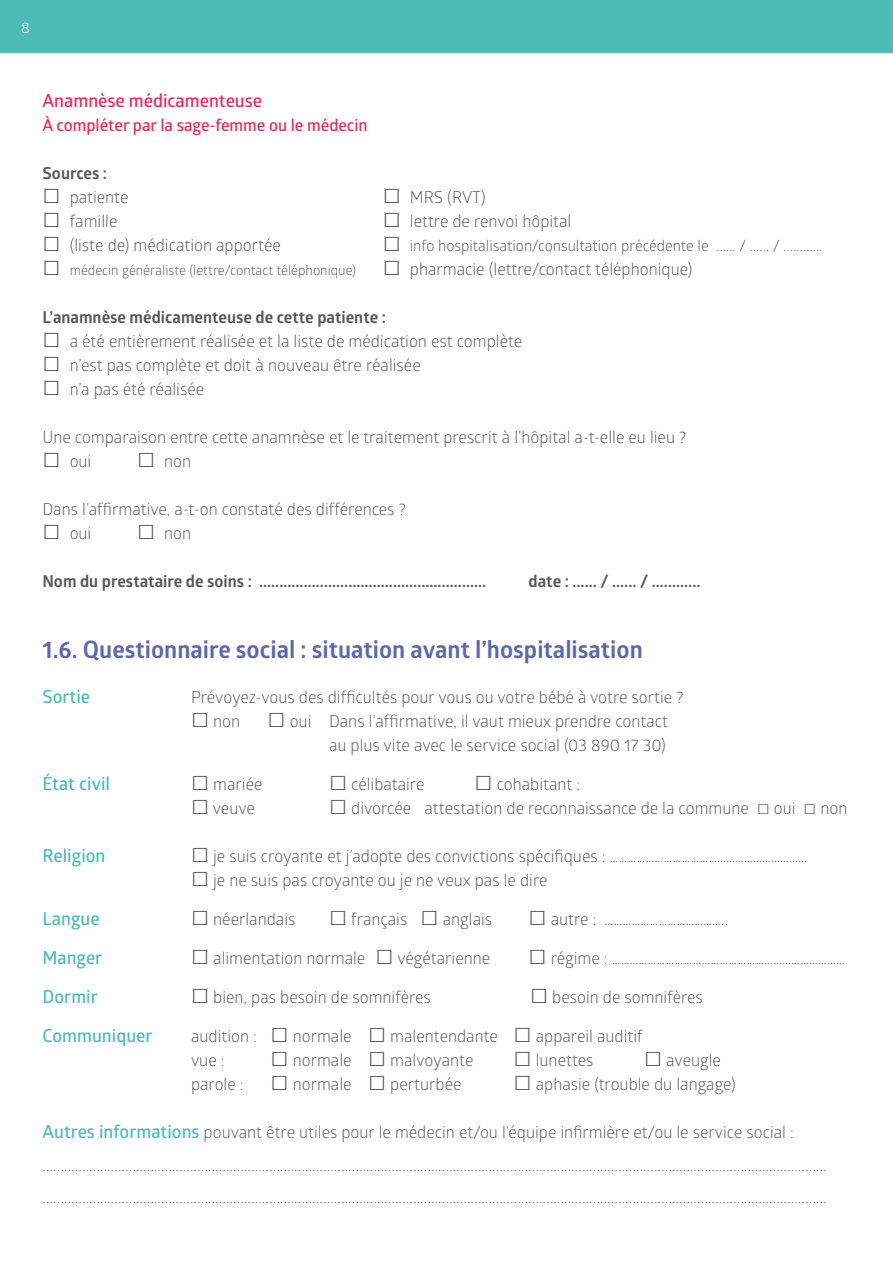
<style>
.page{position:relative;width:893px;height:1263px;background:#fff}
.page>*{position:absolute;margin:0;border:0;box-sizing:border-box;transform-origin:0 0}
.t1{font:700 24px "Glober";color:#5e67ad}
.t2{font:600 18px "Glober";color:#4cbbb8}
.t3{font:600 18px "Glober";color:#e7295a}
.t4{font:16.5px/24px "Glober";color:#575756}
.t5{font:700 16.5px "Glober";color:#575756}
.t6{font:600 16.5px "Glober";color:#e7295a}
.t7{font:15px "Glober";color:#575756}
.t8{font:15px "Glober";color:#fff}
.t9{font:13.5px "Glober";color:#575756}
.s1{font-family:"Trebuchet MS";font-size:30px}
.s2{font-family:"Trebuchet MS";font-size:21px}
.s3{font-weight:600;font-size:18px;color:#4cbbb8}
</style>
<div class="page">
<div style="left:0;top:0;width:893px;height:52px;background:#4cbbb8"></div>
<p class="t8" style="left:21px;top:17px;width:10px">8</p>
<p class="t3" style="left:43px;top:88px;width:221px">Anamnèse médicamenteuse</p>
<p class="t6" style="left:43px;top:114px;width:326px">À compléter par la sage-femme ou le médecin</p>
<p class="t5" style="left:43px;top:162px;width:66px">Sources :</p>
<p class="t4" style="left:43px;top:184px;width:88px"><span class="s1">□</span> patiente</p>
<p class="t4" style="left:383px;top:184px;width:105px"><span class="s1">□</span> MRS (RVT)</p>
<p class="t4" style="left:43px;top:208px;width:76px"><span class="s1">□</span> famille</p>
<p class="t4" style="left:383px;top:208px;width:190px"><span class="s1">□</span> lettre de renvoi hôpital</p>
<p class="t4" style="left:43px;top:232px;width:240px"><span class="s1">□</span> (liste de) médication apportée</p>
<p class="t7" style="left:383px;top:235px;width:441px"><span class="s1">□</span> info hospitalisation/consultation précédente le ...... / ...... / ............</p>
<p class="t9" style="left:43px;top:261px;width:315px"><span class="s1">□</span> médecin généraliste (lettre/contact téléphonique)</p>
<p class="t4" style="left:383px;top:256px;width:311px"><span class="s1">□</span> pharmacie (lettre/contact téléphonique)</p>
<p class="t5" style="left:43px;top:306px;width:345px">L’anamnèse médicamenteuse de cette patiente :</p>
<p class="t4" style="left:43px;top:328px;width:481px"><span class="s1">□</span> a été entièrement réalisée et la liste de médication est complète</p>
<p class="t4" style="left:43px;top:352px;width:380px"><span class="s1">□</span> n’est pas complète et doit à nouveau être réalisée</p>
<p class="t4" style="left:43px;top:376px;width:163px"><span class="s1">□</span> n’a pas été réalisée</p>
<p class="t4" style="left:43px;top:424px;width:645px">Une comparaison entre cette anamnèse et le traitement prescrit à l’hôpital a-t-elle eu lieu ?</p>
<p class="t4" style="left:43px;top:448px;width:50px"><span class="s1">□</span> oui</p>
<p class="t4" style="left:137px;top:448px;width:56px"><span class="s1">□</span> non</p>
<p class="t4" style="left:43px;top:496px;width:365px">Dans l’affirmative, a-t-on constaté des différences ?</p>
<p class="t4" style="left:43px;top:520px;width:50px"><span class="s1">□</span> oui</p>
<p class="t4" style="left:137px;top:520px;width:56px"><span class="s1">□</span> non</p>
<p class="t5" style="left:43px;top:570px;width:445px">Nom du prestataire de soins : ........................................................</p>
<p class="t5" style="left:529px;top:570px;width:173px">date : ...... / ...... / ............</p>
<h1 class="t1" style="left:43px;top:632px;width:602px">1.6. Questionnaire social : situation avant l’hospitalisation</h1>
<p class="t2" style="left:43px;top:684px;width:49px">Sortie</p>
<p class="t4" style="left:191px;top:685px;width:494px">Prévoyez-vous des difficultés pour vous ou votre bébé à votre sortie ?</p>
<p class="t4" style="left:191px;top:709px;width:478px;text-align:right"><span class="s1">□</span> non <span class="s1">□</span> oui Dans l’affirmative, il vaut mieux prendre contact au plus vite avec le service social (03 890 17 30)</p>
<p class="t2" style="left:43px;top:771px;width:69px">État civil</p>
<p class="t4" style="left:191px;top:772px;width:73px"><span class="s1">□</span> mariée</p>
<p class="t4" style="left:329px;top:772px;width:97px"><span class="s1">□</span> célibataire</p>
<p class="t4" style="left:475px;top:772px;width:107px"><span class="s1">□</span> cohabitant :</p>
<p class="t4" style="left:191px;top:796px;width:65px"><span class="s1">□</span> veuve</p>
<p class="t4" style="left:329px;top:796px;width:520px"><span class="s1">□</span> divorcée attestation de reconnaissance de la commune <span class="s2">□</span> oui <span class="s2">□</span> non</p>
<p class="t2" style="left:43px;top:843px;width:64px">Religion</p>
<p class="t4" style="left:191px;top:844px;width:617px"><span class="s1">□</span> je suis croyante et j’adopte des convictions spécifiques : …………………………………………………………</p>
<p class="t4" style="left:191px;top:868px;width:358px"><span class="s1">□</span> je ne suis pas croyante ou je ne veux pas le dire</p>
<p class="t2" style="left:43px;top:906px;width:59px">Langue</p>
<p class="t4" style="left:191px;top:907px;width:539px"><span class="s1">□</span> néerlandais <span class="s1">□</span> français <span class="s1">□</span> anglais <span class="s1">□</span> autre : …………………………………..</p>
<p class="t2" style="left:43px;top:945px;width:61px">Manger</p>
<p class="t4" style="left:191px;top:946px;width:301px"><span class="s1">□</span> alimentation normale <span class="s1">□</span> végétarienne</p>
<p class="t4" style="left:529px;top:946px;width:318px"><span class="s1">□</span> régime : ……………………………………………………………………</p>
<p class="t2" style="left:43px;top:984px;width:57px">Dormir</p>
<p class="t4" style="left:191px;top:985px;width:241px"><span class="s1">□</span> bien, pas besoin de somnifères</p>
<p class="t4" style="left:530px;top:985px;width:174px"><span class="s1">□</span> besoin de somnifères</p>
<p class="t2" style="left:43px;top:1023px;width:112px">Communiquer</p>
<p class="t4" style="left:191px;top:1024px;width:453px">audition : <span class="s1">□</span> normale <span class="s1">□</span> malentendante <span class="s1">□</span> appareil auditif vue :</p>
<p class="t4" style="left:271px;top:1048px;width:204px"><span class="s1">□</span> normale <span class="s1">□</span> malvoyante</p>
<p class="t4" style="left:514px;top:1048px;width:82px"><span class="s1">□</span> lunettes</p>
<p class="t4" style="left:644px;top:1048px;width:78px"><span class="s1">□</span> aveugle</p>
<p class="t4" style="left:191px;top:1072px;width:272px">parole : <span class="s1">□</span> normale <span class="s1">□</span> perturbée</p>
<p class="t4" style="left:514px;top:1072px;width:224px"><span class="s1">□</span> aphasie (trouble du langage)</p>
<p class="t4" style="left:43px;top:1115px;width:786px;line-height:32.5px"><span class="s3">Autres informations</span> pouvant être utiles pour le médecin et/ou l’équipe infirmière et/ou le service social : .......................................................................................................................................................................................................................... ..........................................................................................................................................................................................................................</p>
</div>
